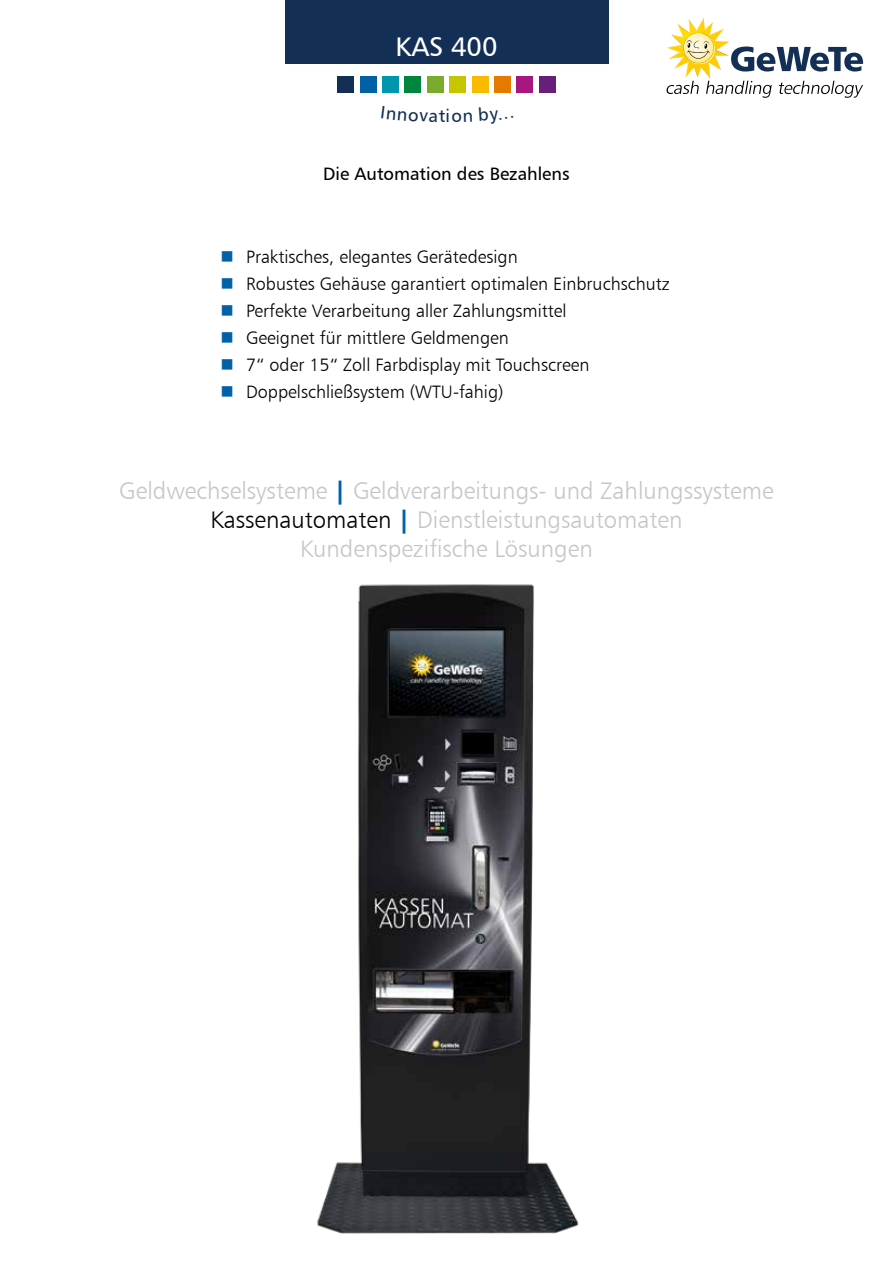
<style>
.page{position:relative;width:893px;height:1263px;background:#fff}
.page>*{position:absolute;margin:0;border:0;box-sizing:border-box;transform-origin:0 0}
.t1{font:27px "Humanist 777 BT Roman B";color:#fff}
.t2{font:24px/28.8px "Humanist 777 BT Light B";color:#c6c6c6;text-align:center}
.t3{font:18px "Humanist 777 BT Light B";color:#000}
.t4{font:18px "Humanist 777 BT Roman B";color:#000}
.t5{font:18px "Humanist 777 BT Roman B";color:#132f55}
.s1{color:#0061a7}
.s2{font-family:"Humanist 777 BT Black B";color:#0061a7}
.s3{color:#000}
</style>
<div class="page">
<svg style="left:666px;top:17px;width:197px;height:81px"></svg>
<div style="left:360px;top:77px;width:17px;height:16px;background:#0061a7"></div>
<div style="left:382px;top:77px;width:17px;height:16px;background:#0096ae"></div>
<div style="left:338px;top:77px;width:16px;height:16px;background:#132f55"></div>
<div style="left:405px;top:77px;width:16px;height:16px;background:#00853e"></div>
<div style="left:427px;top:77px;width:17px;height:16px;background:#79ac2c"></div>
<div style="left:449px;top:77px;width:17px;height:16px;background:#c6c500"></div>
<div style="left:472px;top:77px;width:16px;height:16px;background:#fbba00"></div>
<div style="left:494px;top:77px;width:17px;height:16px;background:#e67900"></div>
<div style="left:539px;top:77px;width:16px;height:16px;background:#681f79"></div>
<div style="left:516px;top:77px;width:17px;height:16px;background:#a71681"></div>
<div style="left:285px;top:0;width:323px;height:64px;background:#132f55"></div>
<img style="left:317px;top:584px;width:262px;height:650px">
<h1 class="t1" style="left:395px;top:29px;width:104px">KAS 400</h1>
<p class="t5" style="left:439px;top:105px;width:25px">tio</p>
<p class="t4" style="left:323px;top:162px;width:248px">Die Automation des Bezahlens</p>
<p class="t3" style="left:221px;top:245px;width:299px"><span class="s1">■</span> Praktisches, elegantes Gerätedesign</p>
<p class="t3" style="left:221px;top:272px;width:451px"><span class="s1">■</span> Robustes Gehäuse garantiert optimalen Einbruchschutz</p>
<p class="t3" style="left:221px;top:299px;width:348px"><span class="s1">■</span> Perfekte Verarbeitung aller Zahlungsmittel</p>
<p class="t3" style="left:221px;top:326px;width:290px"><span class="s1">■</span> Geeignet für mittlere Geldmengen</p>
<p class="t3" style="left:221px;top:353px;width:370px"><span class="s1">■</span> 7“ oder 15“ Zoll Farbdisplay mit Touchscreen</p>
<p class="t3" style="left:221px;top:380px;width:284px"><span class="s1">■</span> Doppelschließsystem (WTU-fahig)</p>
<h2 class="t2" style="left:119px;top:476px;width:656px">Geldwechselsysteme <span class="s2">|</span> Geldverarbeitungs- und Zahlungssysteme<br><span class="s3">Kassenautomaten</span> <span class="s2">|</span> Dienstleistungsautomaten<br>Kundenspezifische Lösungen</h2>
</div>
